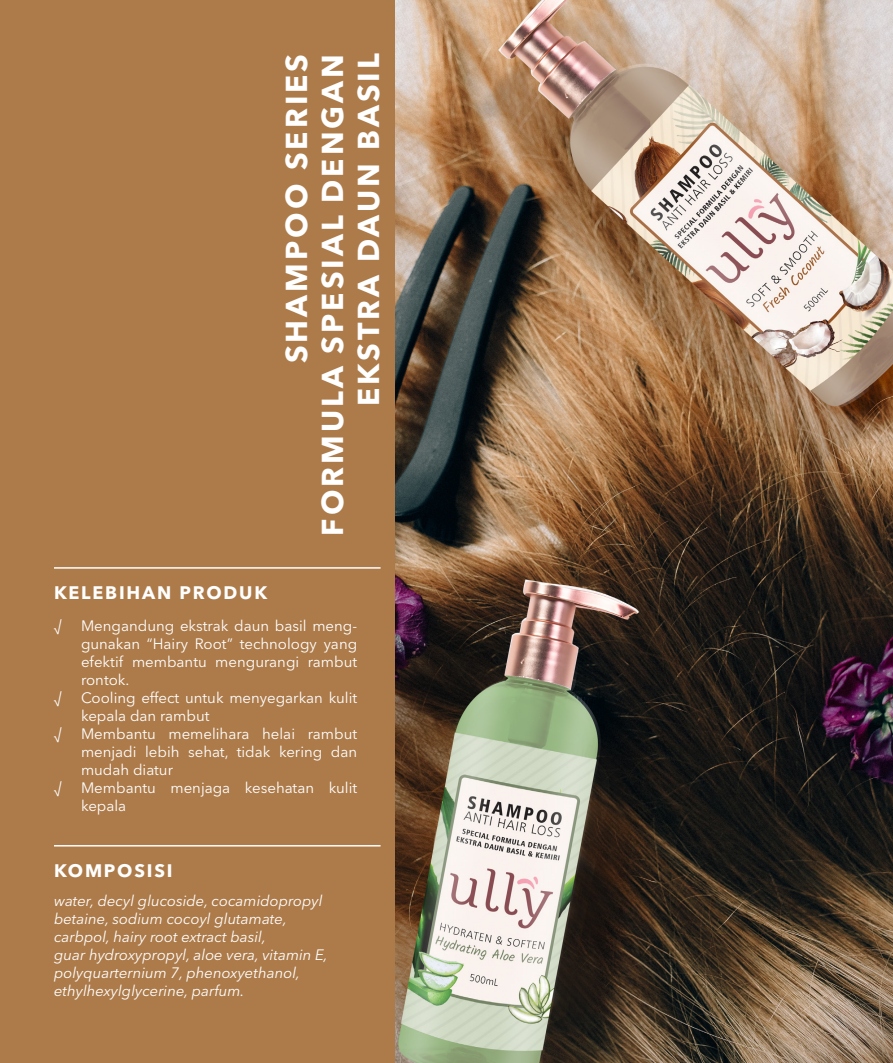
<style>
.page{position:relative;width:893px;height:1063px;background:#fff}
.page>*{position:absolute;margin:0;border:0;box-sizing:border-box;transform-origin:0 0}
.t1{font:700 30px "Avenir Next LT Pro";letter-spacing:.1em;color:#fff}
.t2{font:700 18px "Avenir Next LT Pro";letter-spacing:.1em;color:#fff}
.t3{font:15px/18px "Avenir Next LT Pro";color:#fff;text-align:justify}
.t4{font:italic 15px/18px "Avenir Next LT Pro";color:#fff}
</style>
<div class="page">
<div style="left:0;top:0;width:395px;height:1063px;background:#ad7b4a"></div>
<img style="left:395px;top:0;width:498px;height:1063px">
<hr style="left:54px;top:567px;width:327px;height:2px;background:#fff">
<hr style="left:54px;top:845px;width:327px;height:2px;background:#fff">
<p class="t1" style="left:278px;top:363px;width:311px;rotate:-90deg">SHAMPOO SERIES</p>
<p class="t1" style="left:314px;top:536px;width:483px;rotate:-90deg">FORMULA SPESIAL DENGAN</p>
<p class="t1" style="left:350px;top:406px;width:355px;rotate:-90deg">EKSTRA DAUN BASIL</p>
<p class="t2" style="left:54px;top:582px;width:215px">KELEBIHAN PRODUK</p>
<p class="t3" style="left:54px;top:617px;width:9px">√</p>
<p class="t3" style="left:81px;top:617px;width:278px">Mengandung ekstrak daun basil meng&shy;gunakan “Hairy Root” technology yang efektif membantu mengurangi rambut rontok.</p>
<p class="t3" style="left:54px;top:689px;width:9px">√</p>
<p class="t3" style="left:81px;top:689px;width:278px">Cooling effect untuk menyegarkan kulit kepala dan rambut</p>
<p class="t3" style="left:54px;top:725px;width:9px">√</p>
<p class="t3" style="left:81px;top:725px;width:278px">Membantu memelihara helai rambut menjadi lebih sehat, tidak kering dan mudah diatur</p>
<p class="t3" style="left:54px;top:779px;width:9px">√</p>
<p class="t3" style="left:81px;top:779px;width:278px">Membantu menjaga kesehatan kulit kepala</p>
<p class="t2" style="left:54px;top:860px;width:120px">KOMPOSISI</p>
<p class="t4" style="left:54px;top:891px;width:270px">water, decyl glucoside, cocamidopropyl betaine, sodium cocoyl glutamate,</p>
<p class="t4" style="left:54px;top:927px;width:213px">carbpol, hairy root extract basil,</p>
<p class="t4" style="left:54px;top:945px;width:275px">guar hydroxypropyl, aloe vera, vitamin E, polyquarternium 7, phenoxyethanol,</p>
<p class="t4" style="left:54px;top:981px;width:192px">ethylhexylglycerine, parfum.</p>
</div>
